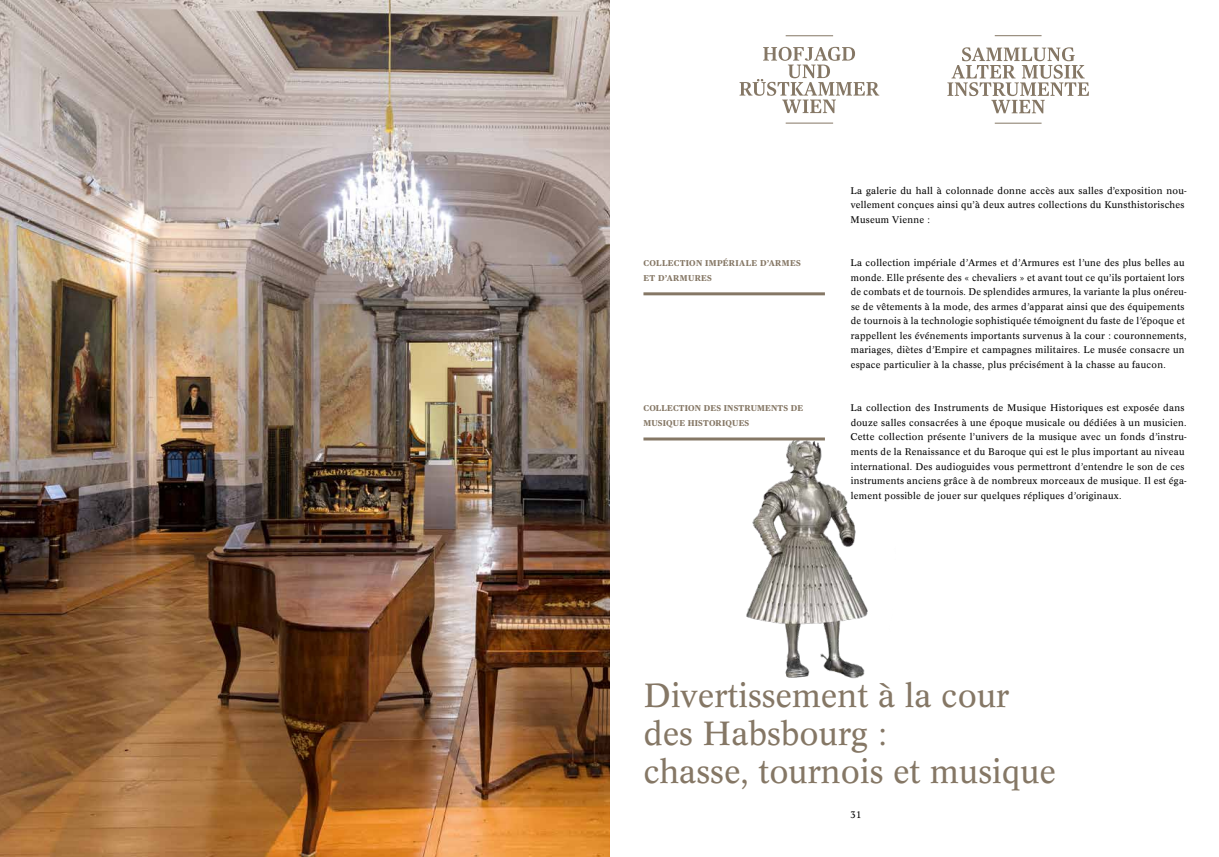
<style>
.page{position:relative;width:1219px;height:857px;background:#fff}
.page>*{position:absolute;margin:0;border:0;box-sizing:border-box;transform-origin:0 0}
.t1{font:33px/38px "Concorde BQ";color:#857765}
.t2{font:9.5px/14.5px "Concorde BQ";letter-spacing:.025em;color:#000}
.t3{font:700 8.5px/14.5px "Publico Text";letter-spacing:.025em;color:#857765}
.s1{font-style:italic}
</style>
<div class="page">
<img style="left:0;top:0;width:609px;height:856px">
<hr style="left:786px;top:123px;width:47px;height:1px;background:#857765">
<hr style="left:786px;top:35px;width:47px;height:1px;background:#857765">
<svg style="left:739px;top:47px;width:140px;height:66px"></svg>
<svg style="left:947px;top:47px;width:142px;height:66px"></svg>
<hr style="left:995px;top:123px;width:46px;height:1px;background:#857765">
<hr style="left:995px;top:35px;width:46px;height:1px;background:#857765">
<img style="left:716px;top:440px;width:152px;height:239px">
<hr style="left:643px;top:292px;width:182px;height:3px;background:#857765">
<hr style="left:643px;top:437px;width:182px;height:3px;background:#857765">
<p class="t3" style="left:643px;top:255px;width:159px">COLLECTION IMPÉRIALE D’ARMES<br>ET D’ARMURES</p>
<p class="t3" style="left:643px;top:400px;width:161px">COLLECTION DES INSTRUMENTS DE<br>MUSIQUE HISTORIQUES</p>
<p class="t2" style="left:850px;top:183px;width:338px">La galerie du hall à colonnade donne accès aux salles d’exposition nou&shy;vellement conçues ainsi qu’à deux autres collections du Kunsthistorisches<br>Museum Vienne :</p>
<p class="t2" style="left:850px;top:256px;width:338px">La collection impériale d<span class="s1">’</span>Armes et d<span class="s1">’</span>Armures est l<span class="s1">’</span>une des plus belles au monde. Elle présente des « chevaliers » et avant tout ce qu’ils portaient lors de combats et de tournois. De splendides armures, la variante la plus onéreu&shy;se de vêtements à la mode, des armes d<span class="s1">’</span>apparat ainsi que des équipements de tournois à la technologie sophistiquée témoignent du faste de l<span class="s1">’</span>époque et rappellent les événements importants survenus à la cour : couronnements, mariages, diètes d<span class="s1">’</span>Empire et campagnes militaires. Le musée consacre un espace particulier à la chasse, plus précisément à la chasse au faucon.</p>
<p class="t2" style="left:850px;top:401px;width:338px">La collection des Instruments de Musique Historiques est exposée dans douze salles consacrées à une époque musicale ou dédiées à un musicien.<br>Cette collection présente l’univers de la musique avec un fonds d<span class="s1">’</span>instru&shy;ments de la Renaissance et du Baroque qui est le plus important au niveau international. Des audioguides vous permettront d<span class="s1">’</span>entendre le son de ces instruments anciens grâce à de nombreux morceaux de musique. Il est éga&shy;lement possible de jouer sur quelques répliques d<span class="s1">’</span>originaux.</p>
<h1 class="t1" style="left:643px;top:676px;width:414px">Divertissement à la cour des Habsbourg :<br>chasse, tournois et musique</h1>
<p class="t2" style="left:850px;top:807px;width:12px">31</p>
</div>
